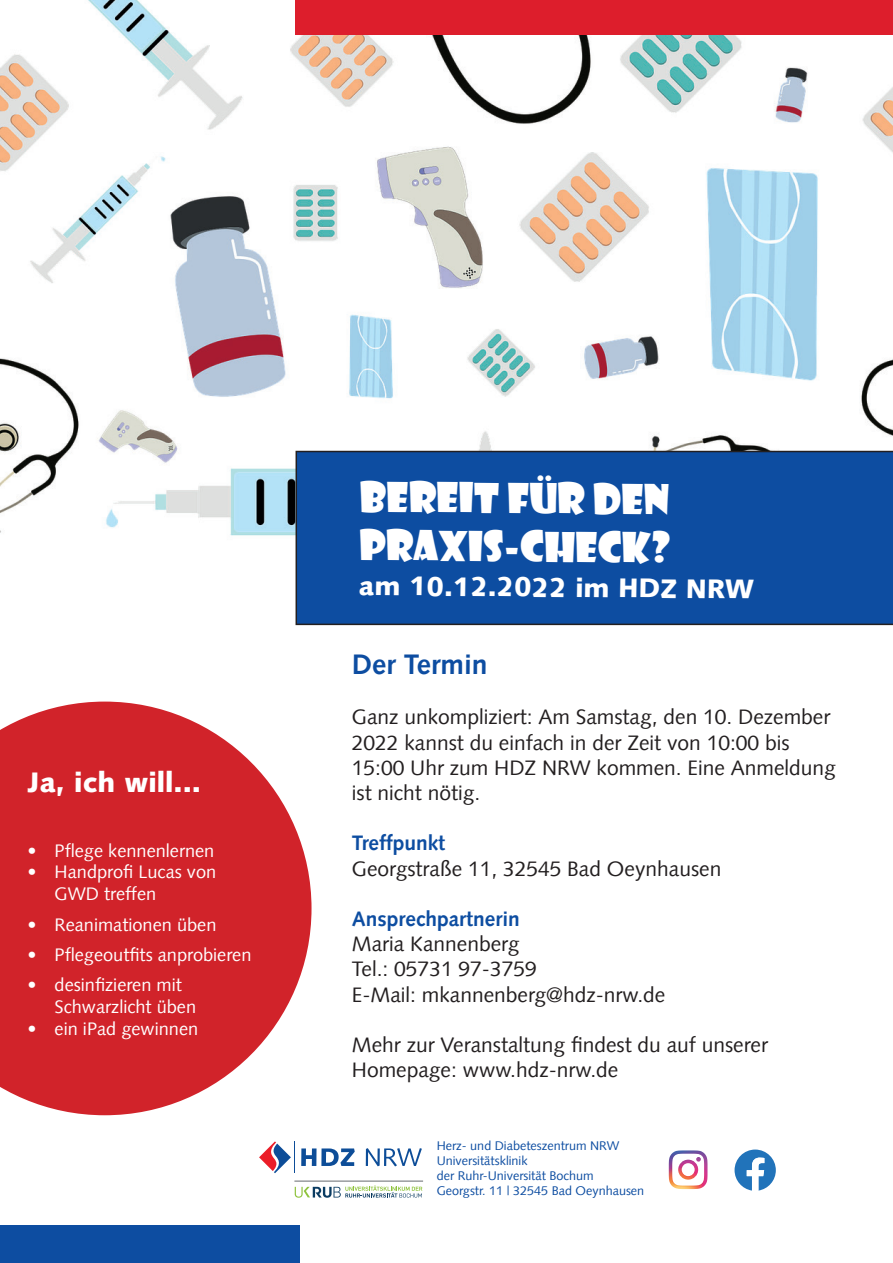
<style>
.page{position:relative;width:893px;height:1263px;background:#fff}
.page>*{position:absolute;margin:0;border:0;box-sizing:border-box;transform-origin:0 0}
.t1{font:40.2px/48.2px "Showcard Gothic";color:#fff}
.t2{font:900 28.35px "Syntax";color:#fff}
.t3{font:700 28.35px "Syntax";color:#0d4da1}
.t4{font:900 27px "Syntax";color:#fff}
.t5{font:21px/25.2px "Syntax";color:#231f20}
.t6{font:700 21px "Syntax";color:#0d4da1}
.t7{font:18.15px/21.9px "Syntax";color:#fff}
.t8{font:12.6px/15.1px "Syntax";color:#0d4da1}
</style>
<div class="page">
<img style="left:0;top:0;width:893px;height:544px">
<div style="left:296px;top:0;width:597px;height:34px;background:#dd1e2c"></div>
<svg style="left:301px;top:1148px;width:54px;height:18px"></svg>
<svg style="left:366px;top:1148px;width:56px;height:18px"></svg>
<hr style="left:294px;top:1141px;width:1px;height:32px;background:#0d4d98">
<svg style="left:259px;top:1141px;width:32px;height:32px"></svg>
<hr style="left:294px;top:1180px;width:129px;height:1px;background:#656a6d">
<svg style="left:295px;top:1185px;width:127px;height:13px"></svg>
<svg style="left:735px;top:1149px;width:41px;height:42px"></svg>
<img style="left:668px;top:1161px;width:26px;height:29px">
<img style="left:669px;top:1150px;width:39px;height:39px">
<div style="left:0;top:1225px;width:300px;height:38px;background:#0d4da1"></div>
<div style="left:296px;top:451px;width:597px;height:174px;background:#0d4da1"></div>
<svg style="left:0;top:701px;width:312px;height:414px;background:#d74449"></svg>
<h2 class="t2" style="left:28px;top:766px;width:175px">Ja, ich will...</h2>
<p class="t7" style="left:28px;top:839px;width:188px">• Pflege kennenlernen</p>
<p class="t7" style="left:55px;top:861px;width:163px;text-indent:-27px">• Handprofi Lucas von<br>GWD treffen</p>
<p class="t7" style="left:28px;top:913px;width:190px">• Reanimationen üben</p>
<p class="t7" style="left:28px;top:944px;width:225px">• Pflegeoutfits anprobieren</p>
<p class="t7" style="left:55px;top:974px;width:143px;text-indent:-27px">• desinfizieren mit<br>Schwarzlicht üben</p>
<p class="t7" style="left:28px;top:1018px;width:172px">• ein iPad gewinnen</p>
<h1 class="t1" style="left:360px;top:470px;width:314px;rotate:1deg">Bereit für den<br>Praxis-Check?</h1>
<p class="t4" style="left:359px;top:568px;width:397px;rotate:1deg">am 10.12.2022 im HDZ NRW</p>
<h2 class="t3" style="left:352px;top:648px;width:137px">Der Termin</h2>
<p class="t5" style="left:352px;top:705px;width:485px">Ganz unkompliziert: Am Samstag, den 10. Dezember 2022 kannst du einfach in der Zeit von 10:00 bis 15:00 Uhr zum HDZ NRW kommen. Eine Anmeldung ist nicht nötig.</p>
<p class="t6" style="left:352px;top:831px;width:95px">Treffpunkt</p>
<p class="t5" style="left:352px;top:856px;width:371px">Georgstraße 11, 32545 Bad Oeynhausen</p>
<p class="t6" style="left:352px;top:907px;width:169px">Ansprechpartnerin</p>
<p class="t5" style="left:352px;top:931px;width:315px">Maria Kannenberg<br>Tel.: 05731 97-3759<br>E-Mail: mkannenberg@hdz-nrw.de</p>
<p class="t5" style="left:352px;top:1032px;width:418px">Mehr zur Veranstaltung findest du auf unserer<br>Homepage: www.hdz-nrw.de</p>
<p class="t8" style="left:437px;top:1138px;width:209px">Herz- und Diabeteszentrum NRW<br>Universitätsklinik<br>der Ruhr-Universität Bochum<br>Georgstr. 11 | 32545 Bad Oeynhausen</p>
</div>
